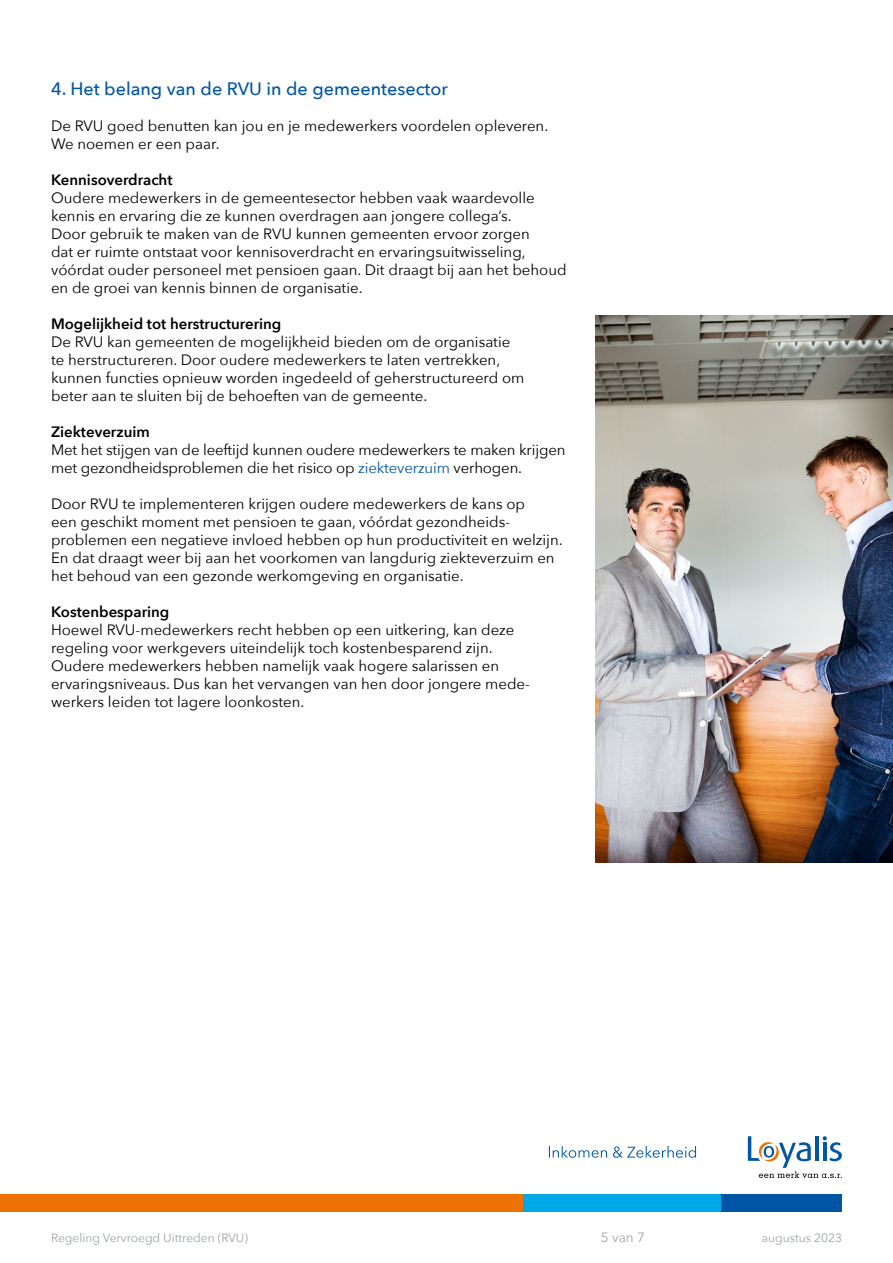
<style>
.page{position:relative;width:893px;height:1263px;background:#fff}
.page>*{position:absolute;margin:0;border:0;box-sizing:border-box;transform-origin:0 0}
.Kopje_over_2_kolommen{font:500 18px "Avenir Next";color:#0056a4}
.Body_over_2_kolommen{font:15px/18px "Avenir Next";color:#000}
.Bodykopje_over_2_kolommen{font:600 15px "Avenir Next";color:#000}
.t1{font:13.5px "Avenir Next";color:#9da3a7}
.t2{font:12px "Avenir Next";color:#9da3a7}
.s1{color:#0056a4}
</style>
<div class="page">
<div style="left:0;top:1195px;width:523px;height:17px;background:#ee7203"></div>
<div style="left:523px;top:1195px;width:199px;height:17px;background:#00a8e7"></div>
<div style="left:722px;top:1195px;width:120px;height:17px;background:#0056a4"></div>
<svg style="left:748px;top:1136px;width:94px;height:42px"></svg>
<svg style="left:549px;top:1146px;width:147px;height:12px"></svg>
<img style="left:595px;top:316px;width:298px;height:546px">
<p class="Kopje_over_2_kolommen" style="left:51px;top:73px;width:399px">4. Het belang van de RVU in de gemeentesector</p>
<p class="Body_over_2_kolommen" style="left:51px;top:116px;width:499px">De RVU goed benutten kan jou en je medewerkers voordelen opleveren.<br>We noemen er een paar.</p>
<p class="Bodykopje_over_2_kolommen" style="left:51px;top:166px;width:123px">Kennisoverdracht</p>
<p class="Body_over_2_kolommen" style="left:51px;top:188px;width:517px">Oudere medewerkers in de gemeentesector hebben vaak waardevolle kennis en ervaring die ze kunnen overdragen aan jongere collega’s.<br>Door gebruik te maken van de RVU kunnen gemeenten ervoor zorgen<br>dat er ruimte ontstaat voor kennisoverdracht en ervaringsuitwisseling, vóórdat ouder personeel met pensioen gaan. Dit draagt bij aan het behoud en de groei van kennis binnen de organisatie.</p>
<p class="Bodykopje_over_2_kolommen" style="left:51px;top:310px;width:232px">Mogelijkheid tot herstructurering</p>
<p class="Body_over_2_kolommen" style="left:51px;top:332px;width:475px">De RVU kan gemeenten de mogelijkheid bieden om de organisatie te herstructureren. Door oudere medewerkers te laten vertrekken, kunnen functies opnieuw worden ingedeeld of geherstructureerd om beter aan te sluiten bij de behoeften van de gemeente.</p>
<p class="Bodykopje_over_2_kolommen" style="left:51px;top:418px;width:100px">Ziekteverzuim</p>
<p class="Body_over_2_kolommen" style="left:51px;top:440px;width:516px">Met het stijgen van de leeftijd kunnen oudere medewerkers te maken krijgen met gezondheidsproblemen die het risico op <span class="s1">ziekteverzuim</span> verhogen.</p>
<p class="Body_over_2_kolommen" style="left:51px;top:494px;width:513px">Door RVU te implementeren krijgen oudere medewerkers de kans op<br>een geschikt moment met pensioen te gaan, vóórdat gezondheids&shy;problemen een negatieve invloed hebben op hun productiviteit en welzijn.<br>En dat draagt weer bij aan het voorkomen van langdurig ziekteverzuim en het behoud van een gezonde werkomgeving en organisatie.</p>
<p class="Bodykopje_over_2_kolommen" style="left:51px;top:598px;width:120px">Kostenbesparing</p>
<p class="Body_over_2_kolommen" style="left:51px;top:620px;width:479px">Hoewel RVU-medewerkers recht hebben op een uitkering, kan deze regeling voor werkgevers uiteindelijk toch kostenbesparend zijn.<br>Oudere medewerkers hebben namelijk vaak hogere salarissen en ervaringsniveaus. Dus kan het vervangen van hen door jongere mede&shy;werkers leiden tot lagere loonkosten.</p>
<p class="t2" style="left:51px;top:1227px;width:198px">Regeling Vervroegd Uittreden (RVU)</p>
<p class="t1" style="left:601px;top:1225px;width:46px">5 van 7</p>
<p class="t2" style="left:762px;top:1227px;width:82px">augustus 2023</p>
</div>
